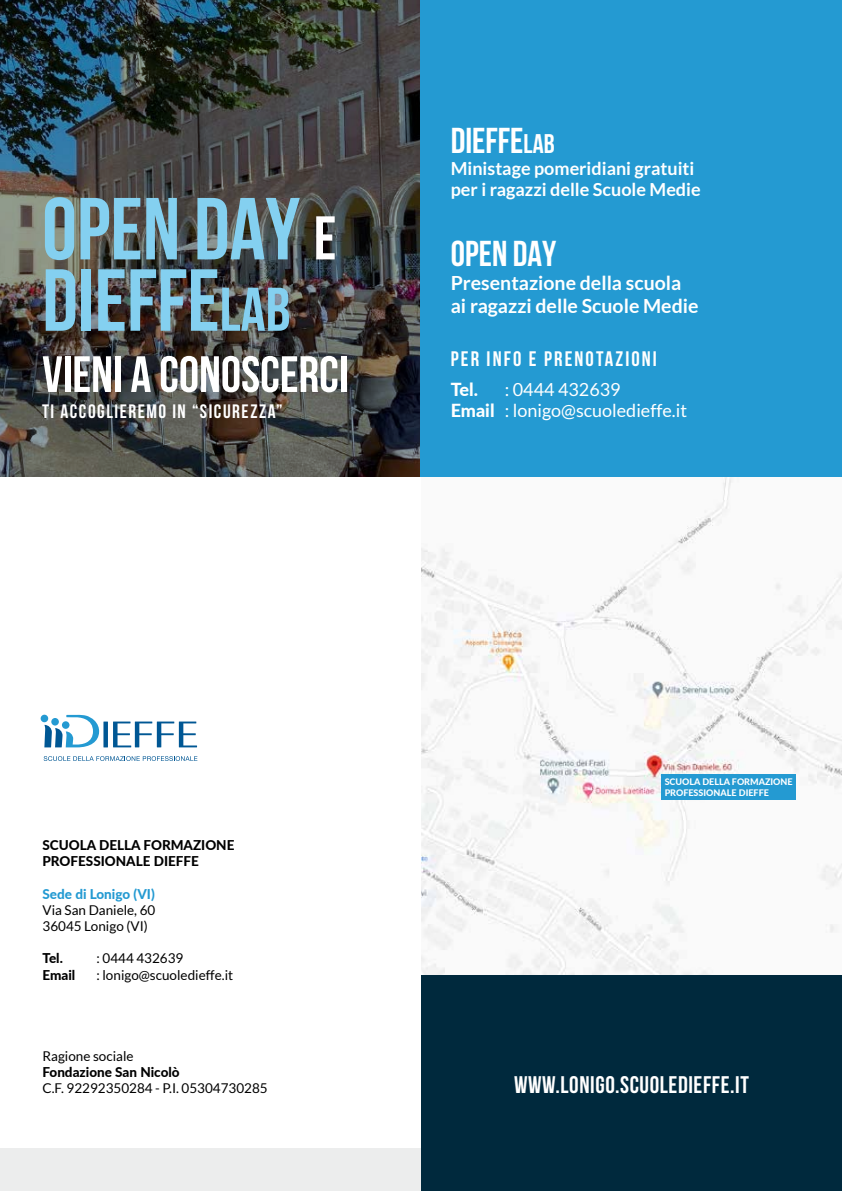
<style>
.page{position:relative;width:842px;height:1191px;background:#fff}
.page>*{position:absolute;margin:0;border:0;box-sizing:border-box;transform-origin:0 0}
.t1{font:700 87.75px/71.4px "Bebas Neue";color:#84d0f0}
.t2{font:700 51px "Bebas Neue";color:#fff}
.t3{font:700 36px "Bebas Neue";color:#fff}
.t4{font:700 24px "Bebas Neue";letter-spacing:.025em;color:#fff}
.t5{font:700 21px "Bebas Neue";letter-spacing:.1em;color:#fff}
.t6{font:700 19.5px/23.4px "Lato";color:#fff}
.t7{font:700 19.35px "Bebas Neue";letter-spacing:.08em;color:#fff}
.t8{font:700 18px/21.6px "Lato";color:#fff}
.t9{font:18px/21.6px "Lato";color:#fff}
.t10{font:800 18px "Lato";color:#fff}
.t11{font:13.5px/16.2px "Lato";color:#000}
.t12{font:800 13.5px/16.2px "Lato";color:#000}
.t13{font:800 13.5px "Lato";color:#249ad2}
.t14{font:800 9px/10.8px "Lato";color:#fff}
.s1{font-size:61.5px;color:#fff}
.s2{font-size:61.5px}
.s3{font-size:27px}
.s4{font-weight:800}
</style>
<div class="page">
<div style="left:421px;top:974px;width:421px;height:217px;background:#00293d"></div>
<img style="left:0;top:0;width:421px;height:476px">
<div style="left:103px;top:721px;width:5px;height:26px;background:#005794"></div>
<svg style="left:113px;top:721px;width:84px;height:26px"></svg>
<div style="left:41px;top:714px;width:7px;height:8px;background:#249ad2;border-radius:50%"></div>
<svg style="left:44px;top:715px;width:55px;height:32px"></svg>
<svg style="left:44px;top:756px;width:153px;height:5px"></svg>
<img style="left:421px;top:476px;width:421px;height:498px">
<div style="left:0;top:1148px;width:421px;height:43px;background:#eceded"></div>
<div style="left:421px;top:0;width:421px;height:476px;background:#249ad2"></div>
<div style="left:661px;top:774px;width:134px;height:26px;background:#249ad2"></div>
<h1 class="t1" style="left:42px;top:192px;width:296px">OPEN DAY <span class="s1">E<br></span>DIEFFE<span class="s2">LAB</span></h1>
<h2 class="t2" style="left:42px;top:346px;width:308px">VIENI A CONOSCERCI</h2>
<h3 class="t7" style="left:42px;top:400px;width:242px">TI ACCOGLIEREMO IN “SICUREZZA”</h3>
<h3 class="t3" style="left:451px;top:121px;width:105px">DIEFFE<span class="s3">LAB</span></h3>
<h3 class="t8" style="left:451px;top:157px;width:251px">Ministage pomeridiani gratuiti per i ragazzi delle Scuole Medie</h3>
<h3 class="t3" style="left:451px;top:234px;width:107px">OPEN DAY</h3>
<h3 class="t6" style="left:451px;top:271px;width:249px">Presentazione della scuola ai ragazzi delle Scuole Medie</h3>
<h3 class="t5" style="left:451px;top:347px;width:208px">PER INFO E PRENOTAZIONI</h3>
<h3 class="t10" style="left:451px;top:375px;width:29px">Tel.</h3>
<h3 class="t9" style="left:451px;top:378px;width:238px;text-indent:54px">: 0444 432639<br><span class="s4">Email</span> : lonigo@scuoledieffe.it</h3>
<p class="t12" style="left:43px;top:836px;width:193px">SCUOLA DELLA FORMAZIONE<br>PROFESSIONALE DIEFFE</p>
<p class="t13" style="left:43px;top:883px;width:114px">Sede di Lonigo (VI)</p>
<p class="t11" style="left:43px;top:901px;width:114px">Via San Daniele, 60<br>36045 Lonigo (VI)</p>
<p class="t12" style="left:43px;top:949px;width:22px">Tel.</p>
<p class="t11" style="left:97px;top:950px;width:88px">: 0444 432639</p>
<p class="t12" style="left:43px;top:966px;width:34px">Email</p>
<p class="t11" style="left:97px;top:966px;width:138px">: lonigo@scuoledieffe.it</p>
<p class="t11" style="left:43px;top:1047px;width:93px">Ragione sociale</p>
<p class="t12" style="left:43px;top:1063px;width:139px">Fondazione San Nicolò</p>
<p class="t11" style="left:43px;top:1079px;width:227px">C.F. 92292350284 - P.I. 05304730285</p>
<p class="t14" style="left:665px;top:776px;width:129px">SCUOLA DELLA FORMAZIONE<br>PROFESSIONALE DIEFFE</p>
<h3 class="t4" style="left:514px;top:1071px;width:236px">WWW.LONIGO.SCUOLEDIEFFE.IT</h3>
</div>
